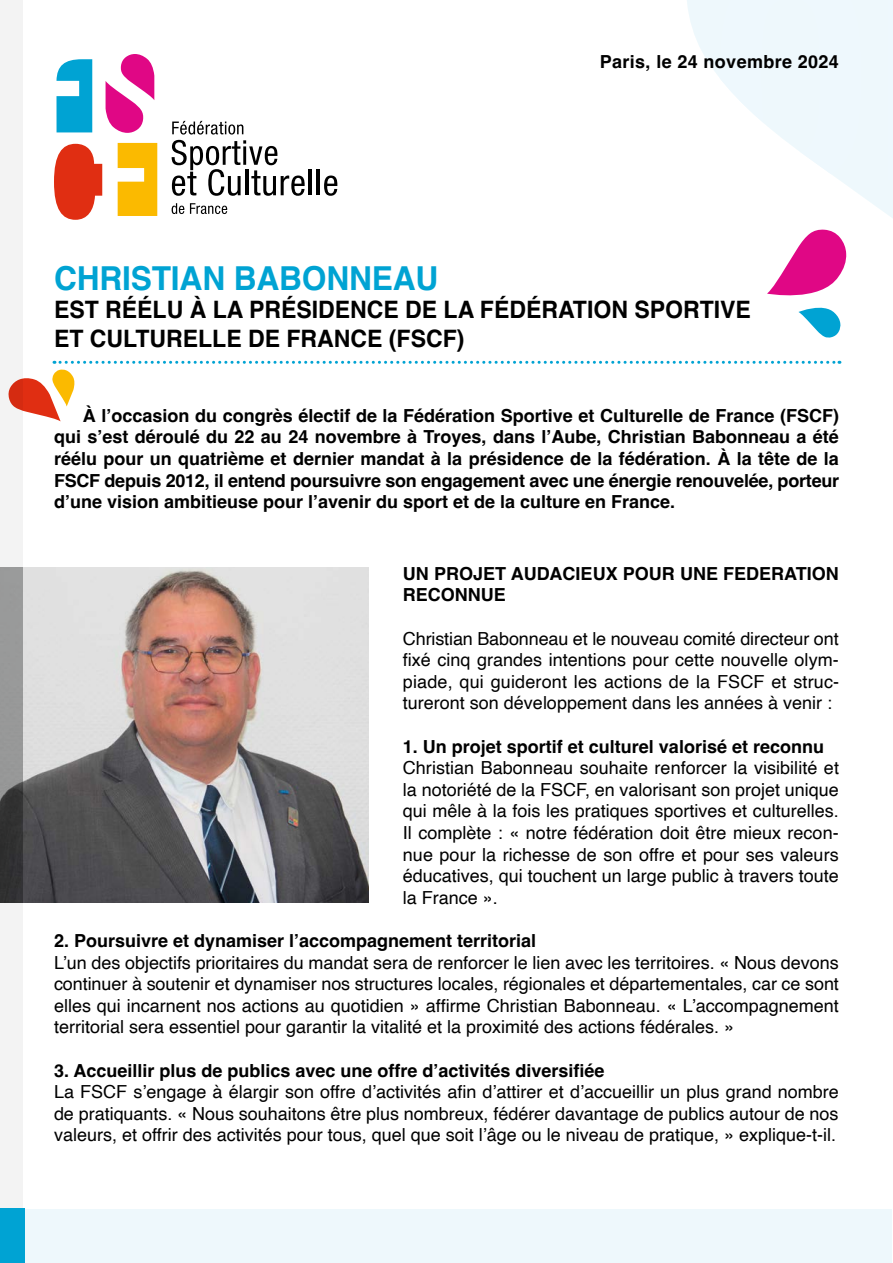
<style>
.page{position:relative;width:893px;height:1263px;background:#fff}
.page>*{position:absolute;margin:0;border:0;box-sizing:border-box;transform-origin:0 0}
.t1{font:700 33px "Helvetica";letter-spacing:-.005em;color:#00a3d3;scale:.96 1}
.t2{font:700 24px/28.8px "Helvetica";color:#000;scale:.96 1}
.t3{font:18px/21.6px "Helvetica";color:#000;text-align:justify}
.t4{font:700 18px/21.6px "Helvetica";color:#000;text-align:justify}
.t5{font:700 18px "Helvetica";letter-spacing:.02em;color:#000}
</style>
<div class="page">
<img style="left:23px;top:567px;width:346px;height:335px">
<svg style="left:686px;top:0;width:207px;height:364px"></svg>
<svg style="left:54px;top:144px;width:48px;height:76px"></svg>
<svg style="left:106px;top:54px;width:48px;height:79px"></svg>
<svg style="left:57px;top:59px;width:35px;height:73px"></svg>
<svg style="left:118px;top:143px;width:39px;height:73px;background:#fbc21f"></svg>
<hr style="left:309px;top:170px;width:3px;height:25px;background:#000">
<hr style="left:317px;top:170px;width:3px;height:25px;background:#000">
<svg style="left:324px;top:176px;width:13px;height:20px"></svg>
<svg style="left:172px;top:203px;width:12px;height:11px"></svg>
<svg style="left:190px;top:203px;width:37px;height:11px"></svg>
<svg style="left:172px;top:121px;width:133px;height:75px"></svg>
<svg style="left:23px;top:361px;width:817px;height:60px"></svg>
<svg style="left:767px;top:229px;width:79px;height:109px"></svg>
<div style="left:0;top:0;width:23px;height:1263px;background:#f3f3f3"></div>
<svg style="left:0;top:567px;width:23px;height:335px;background:#757576"></svg>
<div style="left:0;top:1209px;width:892px;height:54px;background:#eef8fc"></div>
<div style="left:0;top:1209px;width:24px;height:54px;background:#00a3d3"></div>
<p class="t5" style="left:600px;top:50px;width:241px">Paris, le 24 novembre 2024</p>
<h1 class="t1" style="left:54px;top:258px;width:402px">CHRISTIAN BABONNEAU</h1>
<h2 class="t2" style="left:54px;top:298px;width:727px">EST RÉÉLU À LA PRÉSIDENCE DE LA FÉDÉRATION SPORTIVE<br>ET CULTURELLE DE FRANCE (FSCF)</h2>
<p class="t4" style="left:54px;top:407px;width:787px;text-indent:29px">À l’occasion du congrès électif de la Fédération Sportive et Culturelle de France (FSCF) qui s’est déroulé du 22 au 24 novembre à Troyes, dans l’Aube, Christian Babonneau a été réélu pour un quatrième et dernier mandat à la présidence de la fédération. À la tête de la FSCF depuis 2012, il entend poursuivre son engagement avec une énergie renouvelée, porteur d’une vision ambitieuse pour l’avenir du sport et de la culture en France.</p>
<p class="t4" style="left:403px;top:565px;width:438px">UN PROJET AUDACIEUX POUR UNE FEDERATION<br>RECONNUE</p>
<p class="t3" style="left:403px;top:628px;width:438px">Christian Babonneau et le nouveau comité directeur ont fixé cinq grandes intentions pour cette nouvelle olym&shy;piade, qui guideront les actions de la FSCF et struc&shy;tureront son développement dans les années à venir :</p>
<p class="t4" style="left:403px;top:737px;width:423px">1. Un projet sportif et culturel valorisé et reconnu</p>
<p class="t3" style="left:403px;top:758px;width:438px">Christian Babonneau souhaite renforcer la visibilité et la notoriété de la FSCF, en valorisant son projet unique qui mêle à la fois les pratiques sportives et culturelles.<br>Il complète : « notre fédération doit être mieux recon&shy;nue pour la richesse de son offre et pour ses valeurs éducatives, qui touchent un large public à travers toute la France ».</p>
<p class="t4" style="left:54px;top:932px;width:484px">2. Poursuivre et dynamiser l’accompagnement territorial</p>
<p class="t3" style="left:54px;top:952px;width:786px">L’un des objectifs prioritaires du mandat sera de renforcer le lien avec les territoires. « Nous devons continuer à soutenir et dynamiser nos structures locales, régionales et départementales, car ce sont elles qui incarnent nos actions au quotidien » affirme Christian Babonneau. « L’accompagnement territorial sera essentiel pour garantir la vitalité et la proximité des actions fédérales. »</p>
<p class="t4" style="left:54px;top:1061px;width:552px">3. Accueillir plus de publics avec une offre d’activités diversifiée</p>
<p class="t3" style="left:54px;top:1082px;width:786px">La FSCF s’engage à élargir son offre d’activités afin d’attirer et d’accueillir un plus grand nombre de pratiquants. « Nous souhaitons être plus nombreux, fédérer davantage de publics autour de nos valeurs, et offrir des activités pour tous, quel que soit l’âge ou le niveau de pratique, » explique-t-il.</p>
</div>
